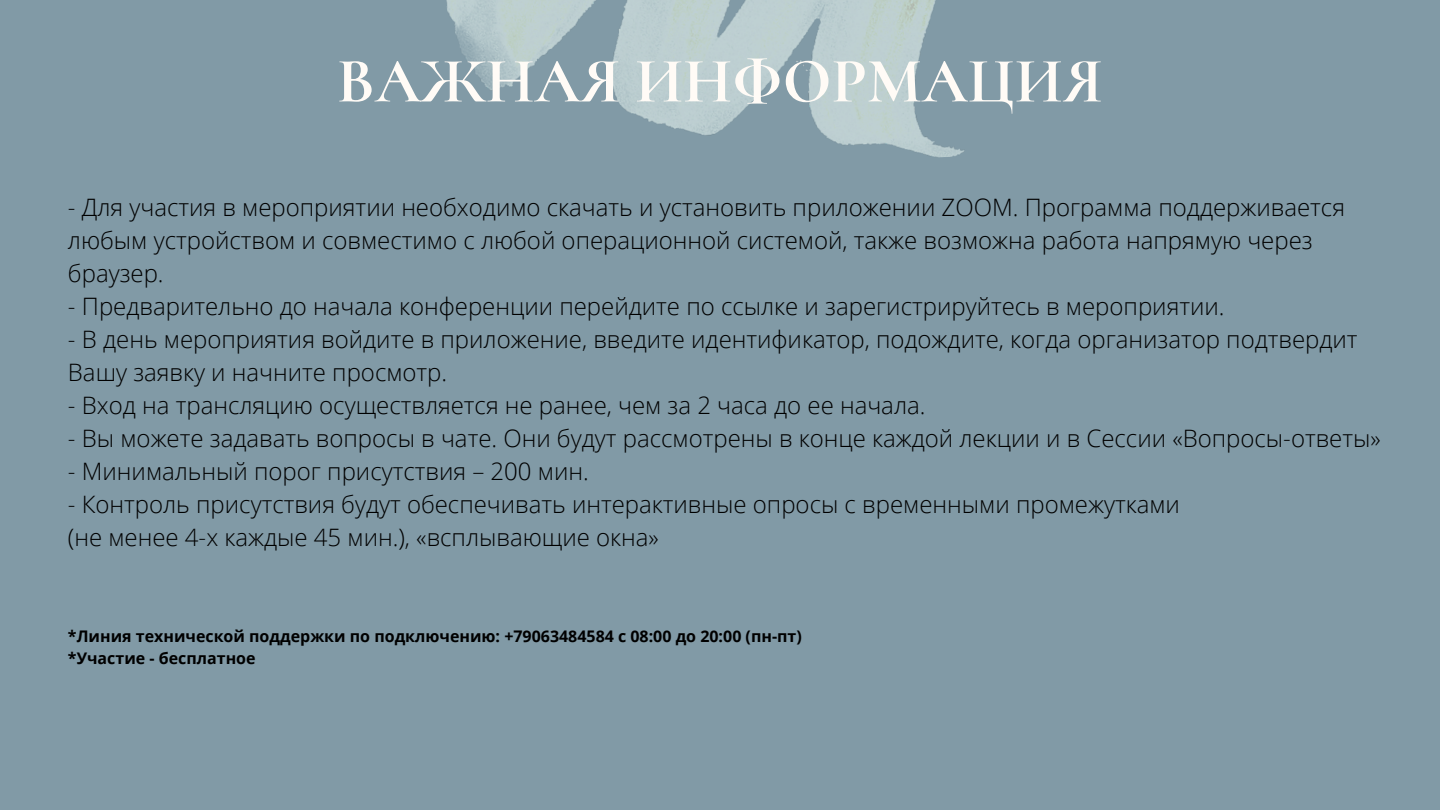
<style>
.page{position:relative;width:1440px;height:810px;background:#819aa6}
.page>*{position:absolute;margin:0;border:0;box-sizing:border-box;transform-origin:0 0}
.t1{font:700 64px "Cormorant SC";color:#fffbf6}
.t2{font:300 24px/33px "Open Sans";color:#000}
.t3{font:700 16px "Open Sans";color:#000}
</style>
<div class="page">
<img style="left:446px;top:0;width:518px;height:158px">
<p class="t1" style="left:337px;top:42px;width:767px">ВАЖНАЯ ИНФОРМАЦИЯ</p>
<p class="t2" style="left:68px;top:190px;width:1279px">- Для участия в мероприятии необходимо скачать и установить приложении ZOOM. Программа поддерживается любым устройством и совместимо с любой операционной системой, также возможна работа напрямую через</p>
<p class="t2" style="left:68px;top:256px;width:97px">браузер.</p>
<p class="t2" style="left:68px;top:289px;width:1158px">- Предварительно до начала конференции перейдите по ссылке и зарегистрируйтесь в мероприятии.</p>
<p class="t2" style="left:68px;top:322px;width:1291px">- В день мероприятия войдите в приложение, введите идентификатор, подождите, когда организатор подтвердит<br>Вашу заявку и начните просмотр.</p>
<p class="t2" style="left:68px;top:388px;width:859px">- Вход на трансляцию осуществляется не ранее, чем за 2 часа до ее начала.</p>
<p class="t2" style="left:68px;top:421px;width:1314px">- Вы можете задавать вопросы в чате. Они будут рассмотрены в конце каждой лекции и в Сессии «Вопросы-ответы»</p>
<p class="t2" style="left:68px;top:454px;width:522px">- Минимальный порог присутствия – 200 мин.</p>
<p class="t2" style="left:68px;top:487px;width:1114px">- Контроль присутствия будут обеспечивать интерактивные опросы с временными промежутками</p>
<p class="t2" style="left:68px;top:520px;width:592px">(не менее 4-х каждые 45 мин.), «всплывающие окна»</p>
<p class="t3" style="left:68px;top:625px;width:735px">*Линия технической поддержки по подключению: +79063484584 с 08:00 до 20:00 (пн-пт)</p>
<p class="t3" style="left:68px;top:647px;width:189px">*Участие - бесплатное</p>
</div>
